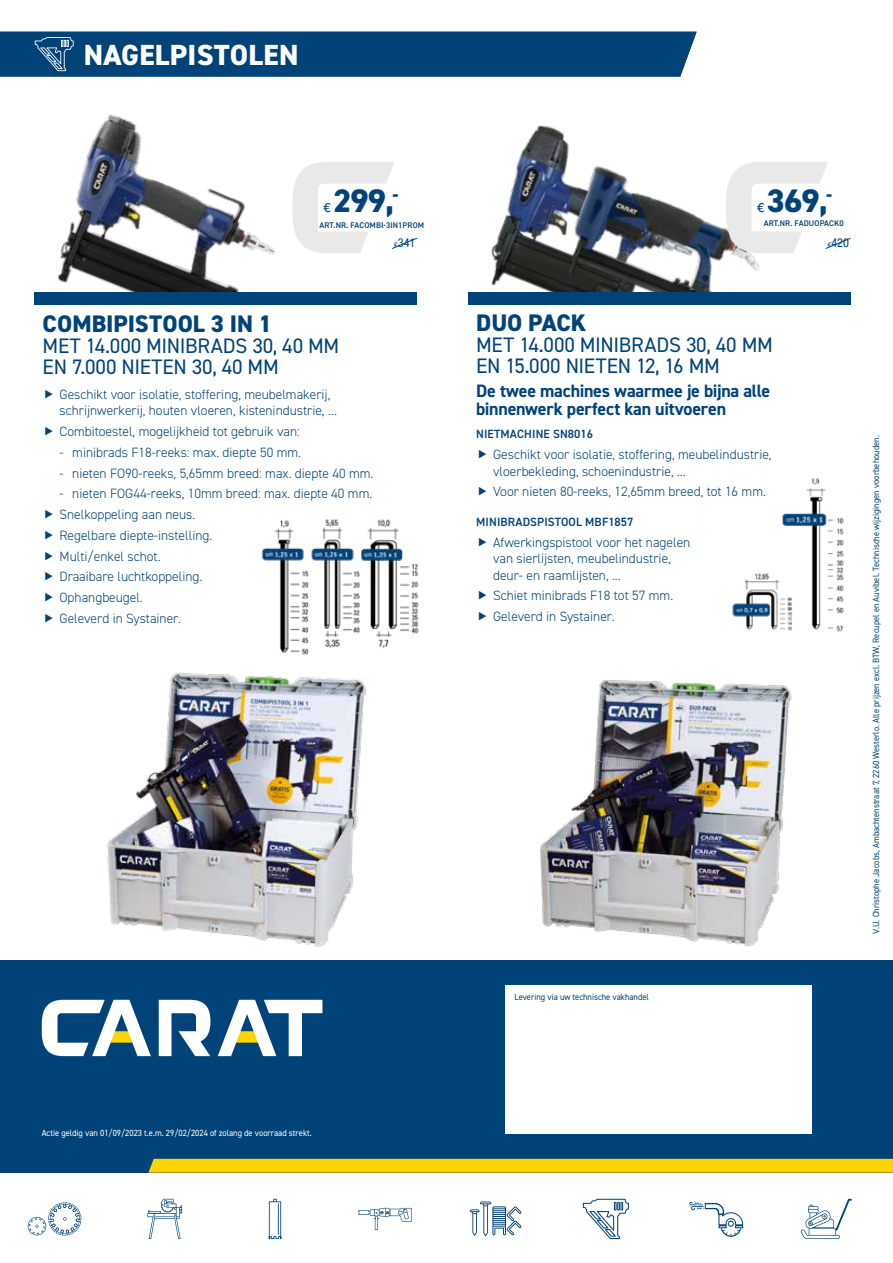
<style>
.page{position:relative;width:893px;height:1263px;background:#fff}
.page>*{position:absolute;margin:0;border:0;box-sizing:border-box;transform-origin:0 0}
.t1{font:800 32.7px "DIN2014";letter-spacing:-.03em;color:#004379}
.t2{font:800 29.25px "DIN2014";letter-spacing:.01em;color:#fff}
.t3{font:800 24px "DIN2014";color:#004379}
.t4{font:21px/21px "DIN2014";letter-spacing:-.01em;color:#004379}
.t5{font:700 18px/18px "DIN2014";letter-spacing:-.015em;color:#004379}
.t6{font:13.95px "Effra";color:#004379}
.t7{font:300 13.5px/20.7px "DIN2014";color:#004379}
.t8{font:condensed 12.3px "Helvetica Neue LT Std";color:#004379}
.t9{font:600 12px "DIN2014";letter-spacing:.01em;color:#004379}
.t10{font:9px "DIN2014";color:#004379;scale:.94 1}
.t11{font:9px "DIN2014";color:#fff;scale:.94 1}
.t12{font:600 8.25px "DIN2014";letter-spacing:.01em;color:#004379}
.s1{font-family:"Effra";font-stretch:normal;font-size:7.35px}
</style>
<div class="page">
<div style="left:0;top:960px;width:893px;height:212px;background:#004379"></div>
<svg style="left:159px;top:1000px;width:51px;height:56px"></svg>
<svg style="left:42px;top:1000px;width:109px;height:56px"></svg>
<svg style="left:218px;top:1000px;width:104px;height:56px"></svg>
<div style="left:0;top:32px;width:697px;height:45px;background:#004379"></div>
<svg style="left:470px;top:1201px;width:51px;height:35px"></svg>
<svg style="left:583px;top:1199px;width:46px;height:40px"></svg>
<svg style="left:28px;top:1202px;width:53px;height:33px"></svg>
<svg style="left:147px;top:1199px;width:35px;height:40px"></svg>
<svg style="left:269px;top:1199px;width:13px;height:40px"></svg>
<hr style="left:278px;top:1203px;width:1px;height:32px;background:#004379">
<svg style="left:359px;top:1208px;width:53px;height:22px"></svg>
<svg style="left:689px;top:1201px;width:54px;height:36px"></svg>
<svg style="left:801px;top:1199px;width:51px;height:40px"></svg>
<div style="left:148px;top:1159px;width:745px;height:13px;background:#ffd300"></div>
<img style="left:491px;top:125px;width:73px;height:162px">
<img style="left:57px;top:114px;width:218px;height:178px">
<img style="left:536px;top:134px;width:224px;height:158px">
<svg style="left:292px;top:162px;width:125px;height:91px"></svg>
<svg style="left:726px;top:162px;width:125px;height:91px"></svg>
<div style="left:34px;top:292px;width:383px;height:13px;background:#004379"></div>
<img style="left:106px;top:672px;width:260px;height:275px">
<img style="left:540px;top:680px;width:252px;height:267px">
<div style="left:468px;top:292px;width:382px;height:13px;background:#004379"></div>
<img style="left:254px;top:519px;width:165px;height:163px">
<img style="left:732px;top:573px;width:45px;height:57px">
<img style="left:777px;top:478px;width:67px;height:154px">
<div style="left:506px;top:985px;width:306px;height:149px;background:#fff"></div>
<h2 class="t2" style="left:84px;top:35px;width:216px">NAGELPISTOLEN</h2>
<h1 class="t1" style="left:333px;top:179px;width:67px">299,<sup>-</sup></h1>
<p class="t6" style="left:323px;top:199px;width:9px">€</p>
<h1 class="t1" style="left:767px;top:179px;width:67px">369,<sup>-</sup></h1>
<p class="t6" style="left:757px;top:199px;width:9px">€</p>
<p class="t12" style="left:320px;top:220px;width:106px">ART.NR. FACOMBI-3IN1PROM</p>
<p class="t12" style="left:764px;top:218px;width:81px">ART.NR. FADUOPACK0</p>
<p class="t8" style="left:394px;top:235px;width:23px"><span class="s1">€</span>341</p>
<p class="t8" style="left:827px;top:235px;width:23px"><span class="s1">€</span>420</p>
<h3 class="t3" style="left:43px;top:308px;width:231px">COMBIPISTOOL 3 IN 1</h3>
<h3 class="t4" style="left:43px;top:335px;width:298px">MET 14.000 MINIBRADS 30, 40 MM<br>EN 7.000 NIETEN 30, 40 MM</h3>
<p class="t7" style="left:60px;top:386px;width:279px;line-height:16.5px">Geschikt voor isolatie, stoffering, meubelmakerij, schrijnwerkerij, houten vloeren, kistenindustrie, …</p>
<p class="t7" style="left:60px;top:421px;width:242px">Combitoestel, mogelijkheid tot gebruik van:</p>
<p class="t7" style="left:60px;top:442px;width:243px">- minibrads F18-reeks: max. diepte 50 mm.</p>
<p class="t7" style="left:60px;top:463px;width:315px">- nieten FO90-reeks, 5,65mm breed: max. diepte 40 mm.</p>
<p class="t7" style="left:60px;top:483px;width:314px">- nieten FOG44-reeks, 10mm breed: max. diepte 40 mm.<br>Snelkoppeling aan neus.<br>Regelbare diepte-instelling.<br>Multi/enkel schot.<br>Draaibare luchtkoppeling.<br>Ophangbeugel.<br>Geleverd in Systainer.</p>
<h3 class="t3" style="left:476px;top:307px;width:112px">DUO PACK</h3>
<h3 class="t4" style="left:476px;top:334px;width:298px">MET 14.000 MINIBRADS 30, 40 MM<br>EN 15.000 NIETEN 12, 16 MM</h3>
<h3 class="t5" style="left:476px;top:382px;width:296px">De twee machines waarmee je bijna alle binnenwerk perfect kan uitvoeren</h3>
<p class="t9" style="left:476px;top:426px;width:118px">NIETMACHINE SN8016</p>
<p class="t7" style="left:493px;top:446px;width:280px;line-height:16.5px">Geschikt voor isolatie, stoffering, meubelindustrie, vloerbekleding, schoenindustrie, ...</p>
<p class="t7" style="left:493px;top:481px;width:274px">Voor nieten 80-reeks, 12,65mm breed, tot 16 mm.</p>
<p class="t9" style="left:476px;top:513px;width:159px">MINIBRADSPISTOOL MBF1857</p>
<p class="t7" style="left:493px;top:534px;width:199px;line-height:16.5px">Afwerkingspistool voor het nagelen van sierlijsten, meubelindustrie, deur- en raamlijsten, ...</p>
<p class="t7" style="left:493px;top:585px;width:182px">Schiet minibrads F18 tot 57 mm.<br>Geleverd in Systainer.</p>
<p class="t10" style="left:870px;top:934px;width:532px;rotate:-90deg">V.U. Christophe Jacobs, Ambachtenstraat 7, 2260 Westerlo. Alle prijzen excl. BTW, Recupel en Auvibel. Technische wijzigingen voorbehouden.</p>
<p class="t10" style="left:514px;top:991px;width:145px">Levering via uw technische vakhandel</p>
<p class="t11" style="left:42px;top:1127px;width:289px">Actie geldig van 01/09/2023 t.e.m. 29/02/2024 of zolang de voorraad strekt.</p>
</div>
